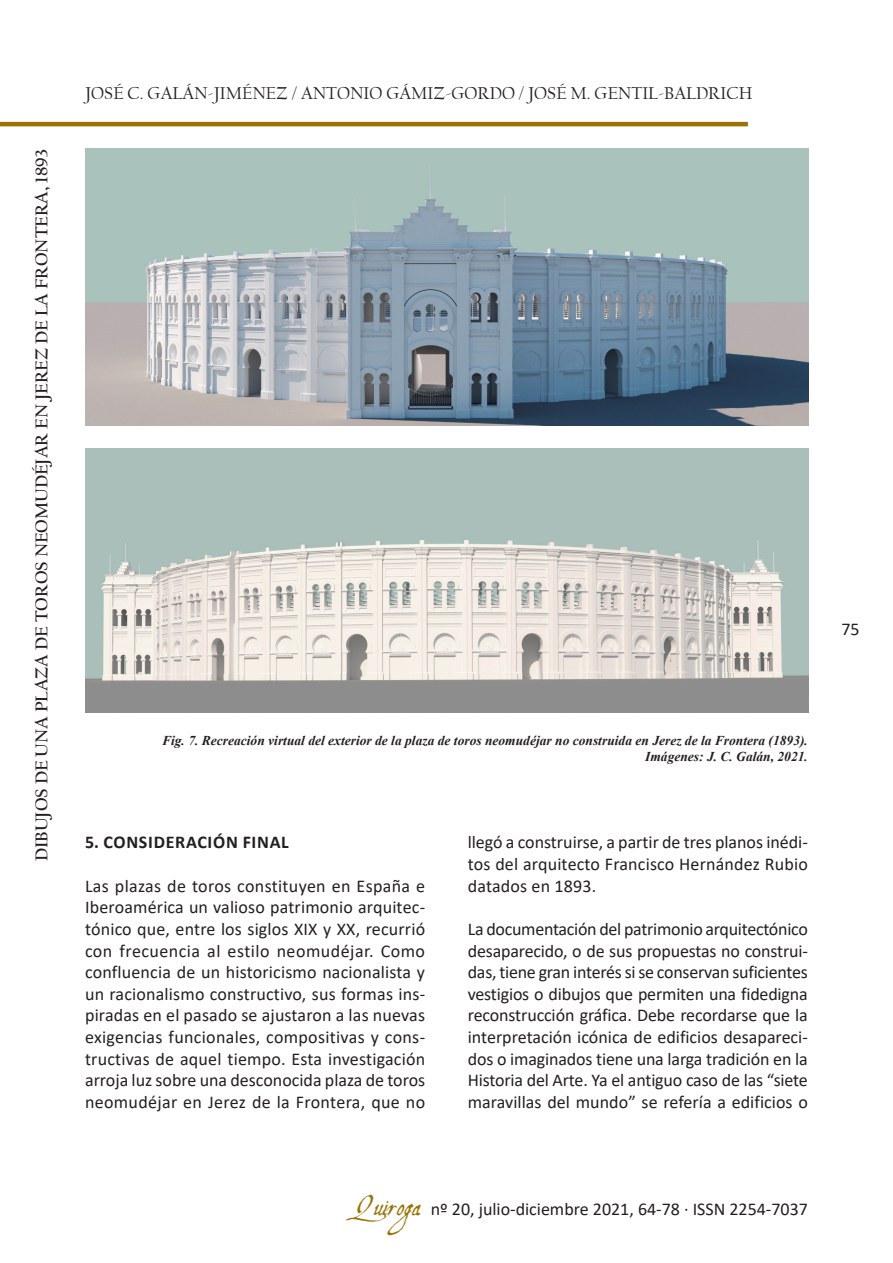
<style>
.page{position:relative;width:893px;height:1263px;background:#fff}
.page>*{position:absolute;margin:0;border:0;box-sizing:border-box;transform-origin:0 0}
.cuerpo_de_texto{font:18px/21.6px "Calibri";letter-spacing:.005em;color:#231f20;text-align:justify}
.t1{font:18px "Californian FB";color:#231f20}
.t2{font:700 18px "Californian FB";color:#231f20}
.ladillo{font:700 18px "Calibri";letter-spacing:.04em;color:#231f20}
.pie_de_foto{font:italic 700 13.5px/16.2px "Times New Roman";color:#231f20;text-align:right}
.s1{font-family:"Aquiline";font-size:27px;color:#9b7305}
</style>
<div class="page">
<hr style="left:0;top:122px;width:748px;height:4px;background:#9b7305">
<img style="left:85px;top:149px;width:723px;height:276px">
<img style="left:85px;top:448px;width:723px;height:265px">
<p class="t2" style="left:31px;top:861px;width:714px;rotate:-90deg">Dibujos De Una Plaza De Toros Neomudéjar En Jerez De La Frontera, 1893</p>
<p class="t1" style="left:85px;top:83px;width:523px">JOSÉ C. GALÁN-JIMÉNEZ / ANTONIO GÁMIZ-GORDO / JOSÉ M. GEN</p>
<p class="t1" style="left:631px;top:83px;width:123px">TIL-BALDRICH</p>
<p class="pie_de_foto" style="left:162px;top:732px;width:647px">Fig. 7. Recreación virtual del exterior de la plaza de toros neomudéjar no construida en Jerez de la Frontera (1893).<br>Imágenes: J. C. Galán, 2021.</p>
<p class="ladillo" style="left:85px;top:830px;width:205px">5. CONSIDERACIÓN FINAL</p>
<p class="cuerpo_de_texto" style="left:85px;top:874px;width:342px">Las plazas de toros constituyen en España e Iberoamérica un valioso patrimonio arquitec&shy;tónico que, entre los siglos XIX y XX, recurrió con frecuencia al estilo neomudéjar. Como confluencia de un historicismo nacionalista y un racionalismo constructivo, sus formas ins&shy;piradas en el pasado se ajustaron a las nuevas exigencias funcionales, compositivas y cons&shy;tructivas de aquel tiempo. Esta investigación arroja luz sobre una desconocida plaza de toros neomudéjar en Jerez de la Frontera, que no</p>
<p class="cuerpo_de_texto" style="left:468px;top:831px;width:342px">llegó a construirse, a partir de tres planos inédi&shy;tos del arquitecto Francisco Hernández Rubio datados en 1893.</p>
<p class="cuerpo_de_texto" style="left:468px;top:918px;width:342px">La documentación del patrimonio arquitectónico desaparecido, o de sus propuestas no construi&shy;das, tiene gran interés si se conservan suficientes vestigios o dibujos que permiten una fidedigna reconstrucción gráfica. Debe recordarse que la interpretación icónica de edificios desapareci&shy;dos o imaginados tiene una larga tradición en la Historia del Arte. Ya el antiguo caso de las “siete maravillas del mundo” se refería a edificios o</p>
<p class="cuerpo_de_texto" style="left:354px;top:1198px;width:455px"><span class="s1">Quiroga</span> nº 20, julio-diciembre 2021, 64-78 · ISSN 2254-7037</p>
<p class="cuerpo_de_texto" style="left:841px;top:617px;width:20px">75</p>
</div>
